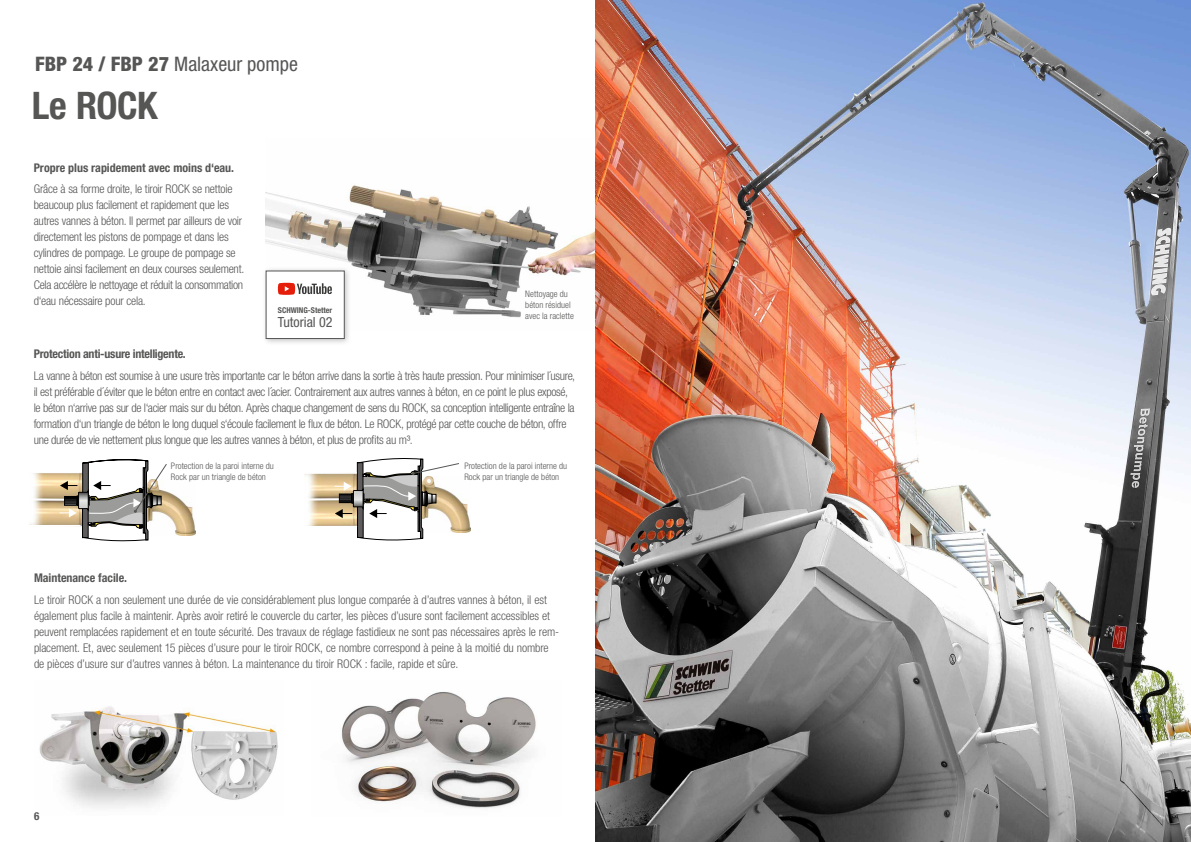
<style>
.page{position:relative;width:1191px;height:842px;background:#fff}
.page>*{position:absolute;margin:0;border:0;box-sizing:border-box;transform-origin:0 0}
.t1{font:700 condensed 38px "Helvetica Neue LT";letter-spacing:-.01em;color:#565655}
.t2{font:condensed 20px "Helvetica Neue LT";color:#565655}
.t3{font:condensed 14px "Helvetica Neue LT";color:#565655}
.t4{font:300 condensed 12px/16px "Helvetica Neue LT";letter-spacing:-.02em;color:#565655}
.t5{font:700 condensed 12px "Helvetica Neue LT";letter-spacing:-.005em;color:#565655}
.t6{font:700 condensed 11px "Helvetica Neue LT";color:#565655}
.t7{font:300 condensed 9px/11px "Helvetica Neue LT";letter-spacing:.005em;color:#565655}
.t8{font:700 condensed 8px "Helvetica Neue LT";color:#565655}
.s1{font-weight:800}
</style>
<div class="page">
<img style="left:39px;top:706px;width:239px;height:102px">
<img style="left:595px;top:0;width:596px;height:842px">
<img style="left:266px;top:185px;width:329px;height:133px">
<img style="left:341px;top:691px;width:195px;height:118px">
<img style="left:30px;top:473px;width:29px;height:52px">
<img style="left:460px;top:500px;width:10px;height:33px">
<svg style="left:304px;top:458px;width:156px;height:83px"></svg>
<svg style="left:59px;top:459px;width:137px;height:83px"></svg>
<div style="left:262px;top:267px;width:89px;height:79px;background:#565655;opacity:.35"></div>
<div style="left:266px;top:271px;width:78px;height:68px;background:#fff"></div>
<svg style="left:278px;top:283px;width:54px;height:12px"></svg>
<h2 class="t2" style="left:35px;top:53px;width:264px"><span class="s1">FBP 24 / FBP 27</span> Malaxeur pompe</h2>
<h1 class="t1" style="left:32px;top:82px;width:127px">Le ROCK</h1>
<p class="t5" style="left:34px;top:160px;width:202px">Propre plus rapidement avec moins d‘eau.</p>
<p class="t4" style="left:34px;top:181px;width:212px">Grâce à sa forme droite, le tiroir ROCK se nettoie beaucoup plus facilement et rapidement que les autres vannes à béton. Il permet par ailleurs de voir directement les pistons de pompage et dans les cylindres de pompage. Le groupe de pompage se nettoie ainsi facilement en deux courses seulement.<br>Cela accélère le nettoyage et réduit la consommation d‘eau nécessaire pour cela.</p>
<p class="t8" style="left:278px;top:305px;width:56px">SCHWING-Stetter</p>
<p class="t3" style="left:278px;top:313px;width:56px">Tutorial 02</p>
<p class="t7" style="left:525px;top:288px;width:50px">Nettoyage du béton résiduel avec la raclette</p>
<p class="t5" style="left:34px;top:347px;width:154px">Protection anti-usure intelligente.</p>
<p class="t4" style="left:34px;top:367px;width:543px">La vanne à béton est soumise à une usure très importante car le béton arrive dans la sortie à très haute pression. Pour minimiser l´usure, il est préférable d´éviter que le béton entre en contact avec l´acier. Contrairement aux autres vannes à béton, en ce point le plus exposé, le béton n‘arrive pas sur de l‘acier mais sur du béton. Après chaque changement de sens du ROCK, sa conception intelligente entraîne la formation d‘un triangle de béton le long duquel s‘écoule facilement le flux de béton. Le ROCK, protégé par cette couche de béton, offre une durée de vie nettement plus longue que les autres vannes à béton, et plus de profits au m³.</p>
<p class="t7" style="left:171px;top:460px;width:104px">Protection de la paroi interne du<br>Rock par un triangle de béton</p>
<p class="t7" style="left:464px;top:460px;width:104px">Protection de la paroi interne du<br>Rock par un triangle de béton</p>
<p class="t5" style="left:34px;top:571px;width:94px">Maintenance facile.</p>
<p class="t4" style="left:34px;top:592px;width:527px">Le tiroir ROCK a non seulement une durée de vie considérablement plus longue comparée à d’autres vannes à béton, il est également plus facile à maintenir. Après avoir retiré le couvercle du carter, les pièces d’usure sont facilement accessibles et peuvent remplacées rapidement et en toute sécurité. Des travaux de réglage fastidieux ne sont pas nécessaires après le rem&shy;placement. Et, avec seulement 15 pièces d’usure pour le tiroir ROCK, ce nombre correspond à peine à la moitié du nombre de pièces d’usure sur d’autres vannes à béton. La maintenance du tiroir ROCK : facile, rapide et sûre.</p>
<p class="t6" style="left:34px;top:809px;width:7px">6</p>
</div>
